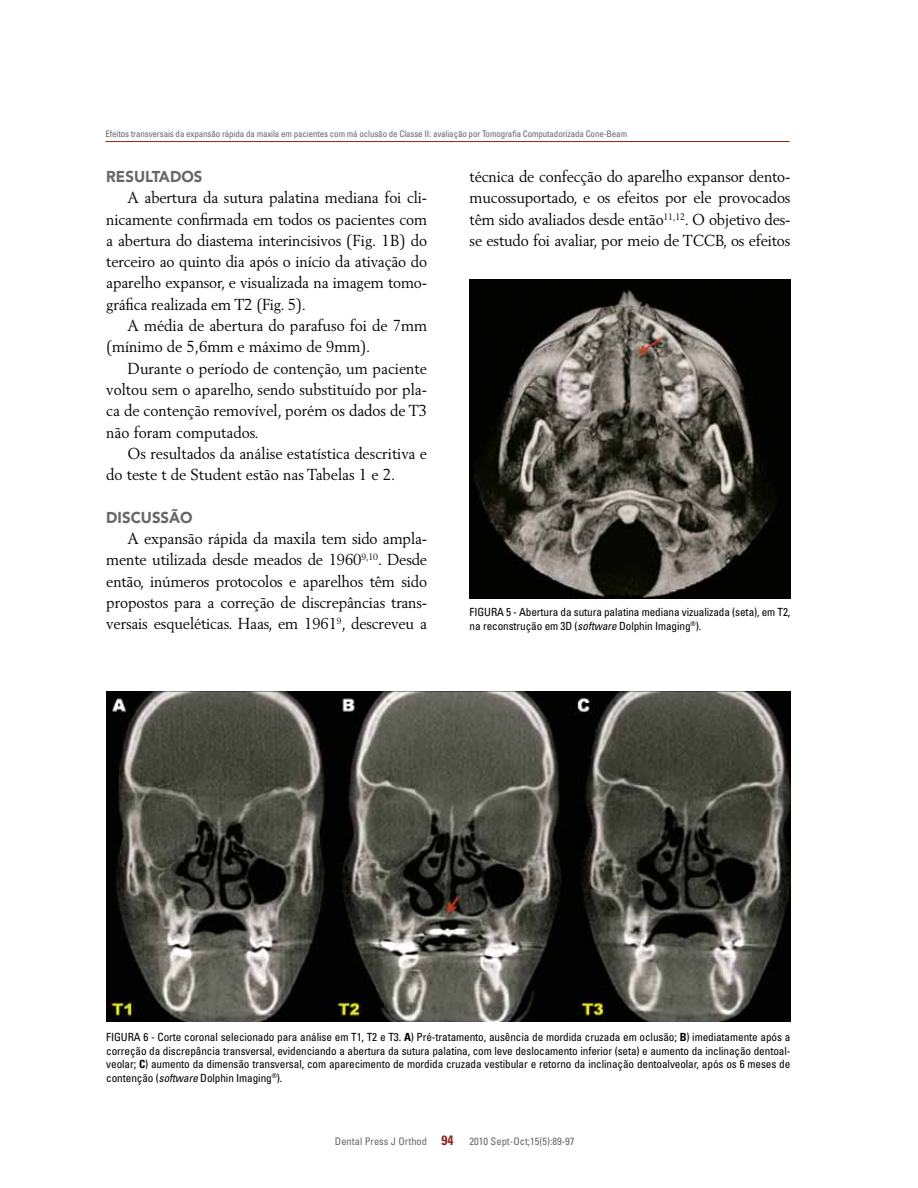
<style>
.page{position:relative;width:918px;height:1188px;background:#fff}
.page>*{position:absolute;margin:0;border:0;box-sizing:border-box;transform-origin:0 0}
.t1{font:15.75px/21.3px "Berling";color:#000;text-align:justify;scale:.95 1}
.t2{font:900 15.75px "Avenir LT";color:#686868;scale:.95 1}
.t3{font:condensed 11.25px/13.5px "Univers";letter-spacing:-.01em;color:#000;text-align:justify}
.t4{font:condensed 10.5px "Univers";color:#686868}
.t5{font:condensed 9px "Univers";letter-spacing:-.015em;color:#686868}
.s1{font-style:italic}
.s2{font-weight:700}
.s3{font-weight:700;font-size:13.5px;color:#8b241a}
</style>
<div class="page">
<img style="left:106px;top:692px;width:684px;height:330px">
<img style="left:470px;top:279px;width:320px;height:320px">
<hr style="left:106px;top:141px;width:684px;height:1px;background:#8b241a">
<p class="t5" style="left:106px;top:128px;width:523px">Efeitos transversais da expansão rápida da maxila em pacientes com má oclusão de Classe II: avaliação por Tomografia Computadorizada Cone-Beam</p>
<p class="t2" style="left:106px;top:167px;width:103px">RESU LTADOS</p>
<p class="t1" style="left:106px;top:187px;width:339px;text-indent:21px">A abertura da sutura palatina mediana foi cli&shy;nicamente confirmada em todos os pacientes com a abertura do diastema interincisivos (Fig. 1B) do terceiro ao quinto dia após o início da ativação do aparelho expansor, e visualizada na imagem tomo&shy;gráfica realizada em T2 (Fig. 5).</p>
<p class="t1" style="left:106px;top:315px;width:339px;text-indent:21px">A média de abertura do parafuso foi de 7mm (mínimo de 5,6mm e máximo de 9mm).</p>
<p class="t1" style="left:106px;top:357px;width:339px;text-indent:21px">Durante o período de contenção, um paciente voltou sem o aparelho, sendo substituído por pla&shy;ca de contenção removível, porém os dados de T3 não foram computados.</p>
<p class="t1" style="left:106px;top:442px;width:339px;text-indent:21px">Os resultados da análise estatística descritiva e do teste t de Student estão nas Tabelas 1 e 2.</p>
<p class="t2" style="left:106px;top:508px;width:80px">DISCUSSÃO</p>
<p class="t1" style="left:106px;top:528px;width:339px;text-indent:21px">A expansão rápida da maxila tem sido ampla&shy;mente utilizada desde meados de 1960<sup>9,10</sup>. Desde então, inúmeros protocolos e aparelhos têm sido propostos para a correção de discrepâncias trans&shy;versais esqueléticas. Haas, em 1961<sup>9</sup>, descreveu a</p>
<p class="t1" style="left:470px;top:166px;width:339px">técnica de confecção do aparelho expansor dento&shy;mucossuportado, e os efeitos por ele provocados têm sido avaliados desde então<sup>11,12</sup>. O objetivo des&shy;se estudo foi avaliar, por meio de TCCB, os efeitos</p>
<p class="t3" style="left:470px;top:606px;width:322px">FIGURA 5 - Abertura da sutura palatina mediana vizualizada (seta), em T2, na reconstrução em 3D (<span class="s1">software</span> Dolphin Imaging<sup>®</sup>).</p>
<p class="t3" style="left:106px;top:1030px;width:686px">FIGURA 6 - Corte coronal selecionado para análise em T1, T2 e T3. <span class="s2">A</span>) Pré-tratamento, ausência de mordida cruzada em oclusão; <span class="s2">B</span>) imediatamente após a correção da discrepância transversal, evidenciando a abertura da sutura palatina, com leve deslocamento inferior (seta) e aumento da inclinação dentoal&shy;veolar; <span class="s2">C</span>) aumento da dimensão transversal, com aparecimento de mordida cruzada vestibular e retorno da inclinação dentoalveolar, após os 6 meses de contenção (<span class="s1">software</span> Dolphin Imaging<sup>®</sup>).</p>
<p class="t4" style="left:335px;top:1134px;width:241px">Dental Press J Orthod <span class="s3">94</span> 2010 Sept-Oct;15(5):89-97</p>
</div>
